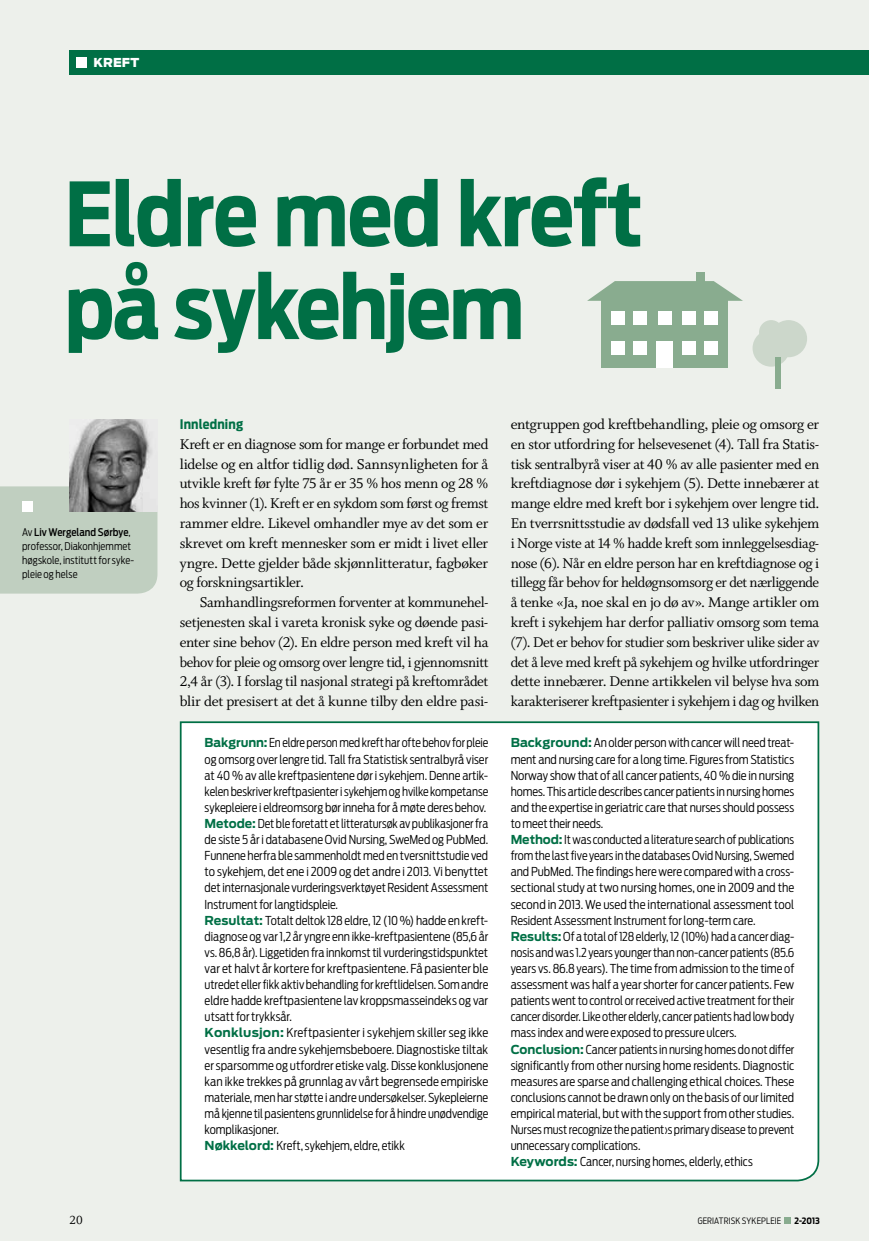
<style>
.page{position:relative;width:869px;height:1241px;background:#fff}
.page>*{position:absolute;margin:0;border:0;box-sizing:border-box;transform-origin:0 0}
.t1{font:700 87.5px/92.8px "Antenna Cond";letter-spacing:-.02em;color:#006f45}
.t2{font:15.75px/19.8px "Whitman Roman LF";letter-spacing:-.02em;color:#000;text-align:justify}
.t3{font:700 13.12px "Antenna Cond";letter-spacing:.015em;color:#006f45}
.t4{font:13.12px "Whitman Roman LF";color:#000}
.t5{font:300 12.25px/16.1px "Antenna Cond";letter-spacing:-.005em;color:#000}
.t6{font:900 12.25px "Antenna";letter-spacing:.015em;color:#fff}
.t7{font:300 10.5px/14px "Antenna Cond";letter-spacing:.005em;color:#000}
.t8{font:300 8.75px "Antenna Cond";color:#000}
.t9{font:700 8.75px "Antenna Cond";color:#000}
.s1{font-weight:500}
.s2{font-family:"Antenna";font-weight:700;color:#006f45}
</style>
<div class="page">
<div style="left:0;top:0;width:868px;height:1240px;background:#edf0eb"></div>
<div style="left:69px;top:50px;width:799px;height:24px;background:#006f45"></div>
<div style="left:76px;top:57px;width:11px;height:10px;background:#fff"></div>
<div style="left:0;top:486px;width:157px;height:108px;background:#c0cfc0"></div>
<img style="left:70px;top:420px;width:87px;height:91px">
<div style="left:22px;top:501px;width:11px;height:11px;background:#fff"></div>
<div style="left:600px;top:301px;width:127px;height:67px;background:#89ac8f"></div>
<svg style="left:587px;top:281px;width:155px;height:20px"></svg>
<div style="left:655px;top:341px;width:17px;height:27px;background:#fff"></div>
<div style="left:610px;top:341px;width:14px;height:14px;background:#fff"></div>
<div style="left:632px;top:341px;width:14px;height:14px;background:#fff"></div>
<div style="left:681px;top:341px;width:14px;height:14px;background:#fff"></div>
<div style="left:703px;top:341px;width:14px;height:14px;background:#fff"></div>
<div style="left:610px;top:311px;width:14px;height:13px;background:#fff"></div>
<div style="left:632px;top:311px;width:14px;height:13px;background:#fff"></div>
<div style="left:657px;top:311px;width:14px;height:13px;background:#fff"></div>
<div style="left:681px;top:311px;width:14px;height:13px;background:#fff"></div>
<div style="left:703px;top:311px;width:14px;height:13px;background:#fff"></div>
<div style="left:695px;top:272px;width:9px;height:16px;background:#89ac8f"></div>
<div style="left:769px;top:320px;width:37px;height:37px;background:#ccd7cb;border-radius:50%"></div>
<div style="left:758px;top:320px;width:24px;height:24px;background:#ccd7cb;border-radius:50%"></div>
<div style="left:752px;top:329px;width:37px;height:37px;background:#ccd7cb;border-radius:50%"></div>
<div style="left:774px;top:357px;width:6px;height:32px;background:#89ac8f"></div>
<div style="left:179px;top:721px;width:640px;height:461px;background:#fff"></div>
<div style="left:784px;top:1216px;width:6px;height:7px;background:#89ac8f"></div>
<p class="t6" style="left:93px;top:55px;width:47px">Kreft</p>
<h1 class="t1" style="left:64px;top:168px;width:580px">Eldre med kreft på sykehjem</h1>
<p class="t7" style="left:22px;top:525px;width:113px">Av <span class="s1">Liv Wergeland Sørbye</span>, professor, Diakonhjemmet høgskole, institutt for syke&shy;pleie og helse</p>
<p class="t3" style="left:180px;top:416px;width:65px">Innledning</p>
<p class="t2" style="left:180px;top:434px;width:310px">Kreft er en diagnose som for mange er forbundet med lidelse og en altfor tidlig død. Sannsynligheten for å utvikle kreft før fylte 75 år er 35 % hos menn og 28 % hos kvinner (1). Kreft er en sykdom som først og fremst rammer eldre. Likevel omhandler mye av det som er skrevet om kreft mennesker som er midt i livet eller yngre. Dette gjelder både skjønnlitteratur, fagbøker og forskningsartikler.</p>
<p class="t2" style="left:180px;top:592px;width:310px;text-indent:20px">Samhandlingsreformen forventer at kommunehel&shy;setjenesten skal i vareta kronisk syke og døende pasi&shy;enter sine behov (2). En eldre person med kreft vil ha behov for pleie og omsorg over lengre tid, i gjennomsnitt 2,4 år (3). I forslag til nasjonal strategi på kreftområdet blir det presisert at det å kunne tilby den eldre pasi-</p>
<p class="t2" style="left:510px;top:414px;width:310px">entgruppen god kreftbehandling, pleie og omsorg er en stor utfordring for helsevesenet (4). Tall fra Statis&shy;tisk sentralbyrå viser at 40 % av alle pasienter med en kreftdiagnose dør i sykehjem (5). Dette innebærer at mange eldre med kreft bor i sykehjem over lengre tid.<br>En tverrsnittsstudie av dødsfall ved 13 ulike sykehjem i Norge viste at 14 % hadde kreft som innleggelsesdiag&shy;nose (6). Når en eldre person har en kreftdiagnose og i tillegg får behov for heldøgnsomsorg er det nærliggende å tenke «Ja, noe skal en jo dø av». Mange artikler om kreft i sykehjem har derfor palliativ omsorg som tema (7). Det er behov for studier som beskriver ulike sider av det å leve med kreft på sykehjem og hvilke utfordringer dette innebærer. Denne artikkelen vil belyse hva som karakteriserer kreftpasienter i sykehjem i dag og hvilken</p>
<p class="t5" style="left:204px;top:734px;width:285px"><span class="s2">Bakgrunn:</span> En eldre person med kreft har ofte behov for pleie og omsorg over lengre tid. Tall fra Statistisk sentralbyrå viser at 40 % av alle kreftpasientene dør i sykehjem. Denne artik&shy;kelen beskriver kreftpasienter i sykehjem og hvilke kompetanse sykepleiere i eldreomsorg bør inneha for å møte deres behov.<br><span class="s2">Metode:</span> Det ble foretatt et litteratursøk av publikasjoner fra de siste 5 år i databasene Ovid Nursing, SweMed og PubMed.<br>Funnene herfra ble sammenholdt med en tversnittstudie ved to sykehjem, det ene i 2009 og det andre i 2013. Vi benyttet det internasjonale vurderingsverktøyet Resident Assessment Instrument for langtidspleie.<br><span class="s2">Resultat:</span> Totalt deltok 128 eldre, 12 (10 %) hadde en kreft&shy;diagnose og var 1,2 år yngre enn ikke-kreftpasientene (85,6 år vs. 86,8 år). Liggetiden fra innkomst til vurderingstidspunktet var et halvt år kortere for kreftpasientene. Få pasienter ble utredet eller fikk aktiv behandling for kreftlidelsen. Som andre eldre hadde kreftpasientene lav kroppsmasseindeks og var utsatt for trykksår.<br><span class="s2">Konklusjon:</span> Kreftpasienter i sykehjem skiller seg ikke vesentlig fra andre sykehjemsbeboere. Diagnostiske tiltak er sparsomme og utfordrer etiske valg. Disse konklusjonene kan ikke trekkes på grunnlag av vårt begrensede empiriske materiale, men har støtte i andre undersøkelser. Sykepleierne må kjenne til pasientens grunnlidelse for å hindre unødvendige komplikasjoner.<br><span class="s2">Nøkkelord:</span> Kreft, sykehjem, eldre, etikk</p>
<p class="t5" style="left:510px;top:734px;width:285px"><span class="s2">Background:</span> An older person with cancer will need treat&shy;ment and nursing care for a long time. Figures from Statistics Norway show that of all cancer patients, 40 % die in nursing homes. This article describes cancer patients in nursing homes and the expertise in geriatric care that nurses should possess to meet their needs.<br><span class="s2">Method:</span> It was conducted a literature search of publications from the last five years in the databases Ovid Nursing, Swemed and PubMed. The findings here were compared with a cross&shy;sectional study at two nursing homes, one in 2009 and the second in 2013. We used the international assessment tool Resident Assessment Instrument for long-term care.<br><span class="s2">Results:</span> Of a total of 128 elderly, 12 (10%) had a cancer diag&shy;nosis and was 1.2 years younger than non-cancer patients (85.6 years vs. 86.8 years). The time from admission to the time of assessment was half a year shorter for cancer patients. Few patients went to control or received active treatment for their cancer disorder. Like other elderly, cancer patients had low body mass index and were exposed to pressure ulcers.<br><span class="s2">Conclusion:</span> Cancer patients in nursing homes do not differ significantly from other nursing home residents. Diagnostic measures are sparse and challenging ethical choices. These conclusions cannot be drawn only on the basis of our limited empirical material, but with the support from other studies.<br>Nurses must recognize the patient›s primary disease to prevent unnecessary complications.<br><span class="s2">Keywords:</span> Cancer, nursing homes, elderly, ethics</p>
<p class="t4" style="left:69px;top:1212px;width:15px">20</p>
<p class="t8" style="left:697px;top:1214px;width:11px">Geriatrisk</p>
<p class="t8" style="left:741px;top:1214px;width:15px">Sykepleie</p>
<p class="t9" style="left:794px;top:1214px;width:27px">2-2013</p>
</div>
